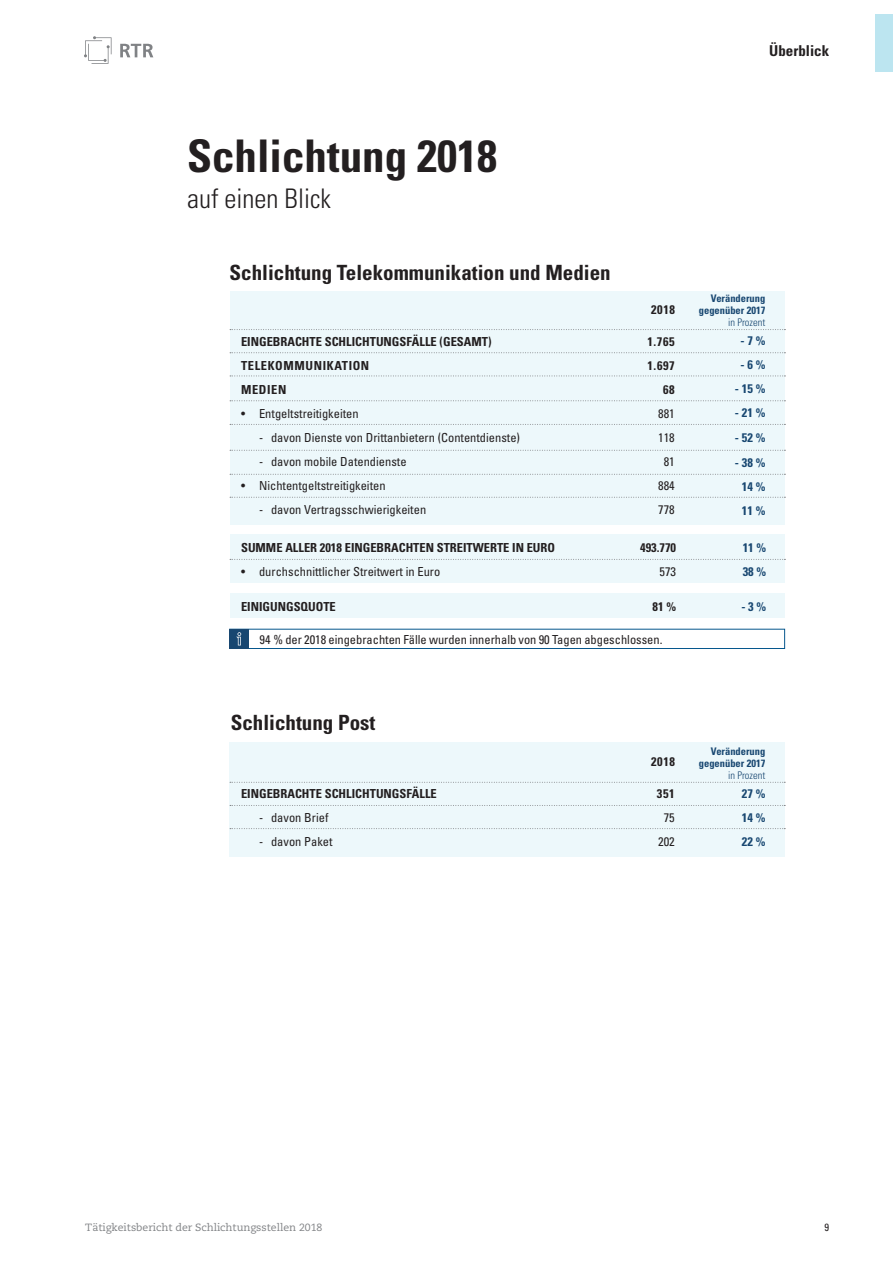
<style>
.page{position:relative;width:893px;height:1263px;background:#fff}
.page>*{position:absolute;margin:0;border:0;box-sizing:border-box;transform-origin:0 0}
.t1{font:700 condensed 45px "Univers";color:#231f20}
.H1_Subheadline{font:300 condensed 27px "Univers";color:#231f20}
.t2{font:700 condensed 21px "Univers";color:#231f20}
.t3{font:700 condensed 15px "Univers";color:#231f20}
.t4{font:condensed 12.45px "Univers";color:#231f20}
.t5{font:700 condensed 12.45px "Univers";color:#231f20}
.t6{font:700 condensed 12.45px "Univers";color:#184771}
.t7{font:700 condensed 12.45px "Univers";letter-spacing:.05em;color:#231f20}
.t8{font:700 condensed 10.5px "Univers";color:#184771}
.t9{font:10.5px "Caecilia LT Std";color:#808285}
.t10{font:300 condensed 10.5px "Univers";color:#184771}
.t11{font:condensed 10.5px "Univers";color:#231f20}
</style>
<div class="page">
<svg style="left:84px;top:36px;width:26px;height:26px"></svg>
<svg style="left:120px;top:44px;width:33px;height:13px"></svg>
<div style="left:230px;top:743px;width:555px;height:114px;background:#edf8fb"></div>
<svg style="left:230px;top:828px;width:555px;height:1px"></svg>
<svg style="left:230px;top:805px;width:555px;height:1px"></svg>
<svg style="left:230px;top:782px;width:555px;height:1px"></svg>
<div style="left:230px;top:291px;width:555px;height:234px;background:#edf8fb"></div>
<svg style="left:230px;top:400px;width:555px;height:1px"></svg>
<svg style="left:230px;top:376px;width:555px;height:1px"></svg>
<svg style="left:230px;top:352px;width:555px;height:1px"></svg>
<svg style="left:230px;top:329px;width:555px;height:1px"></svg>
<svg style="left:230px;top:424px;width:555px;height:1px"></svg>
<svg style="left:230px;top:474px;width:555px;height:1px"></svg>
<div style="left:230px;top:534px;width:555px;height:49px;background:#edf8fb"></div>
<svg style="left:230px;top:559px;width:555px;height:1px"></svg>
<div style="left:230px;top:593px;width:555px;height:24px;background:#edf8fb"></div>
<div style="left:229px;top:629px;width:556px;height:20px;border:1px solid #06578d"></div>
<div style="left:230px;top:629px;width:19px;height:19px;background:#184771"></div>
<svg style="left:236px;top:632px;width:5px;height:13px"></svg>
<svg style="left:230px;top:450px;width:555px;height:1px"></svg>
<svg style="left:230px;top:497px;width:555px;height:1px"></svg>
<div style="left:875px;top:15px;width:18px;height:57px;background:#bce5f0"></div>
<p class="t3" style="left:769px;top:42px;width:61px">Überblick</p>
<p class="t1" style="left:187px;top:128px;width:311px">Schlichtung 2018</p>
<p class="H1_Subheadline" style="left:187px;top:182px;width:145px">auf einen Blick</p>
<h2 class="t2" style="left:230px;top:259px;width:383px">Schlichtung Telekommunikation und Medien</h2>
<p class="t5" style="left:651px;top:302px;width:25px">2018</p>
<p class="t5" style="left:241px;top:334px;width:252px">EINGEBRACHTE SCHLICHTUNGSFÄLLE (GESAMT)</p>
<p class="t5" style="left:647px;top:334px;width:29px">1.765</p>
<p class="t7" style="left:241px;top:358px;width:130px">TELEKOMMUNIKATION</p>
<p class="t5" style="left:647px;top:358px;width:29px">1.697</p>
<p class="t5" style="left:241px;top:382px;width:47px">MEDIEN</p>
<p class="t5" style="left:663px;top:382px;width:13px">68</p>
<p class="t4" style="left:241px;top:406px;width:119px">• Entgeltstreitigkeiten</p>
<p class="t4" style="left:658px;top:406px;width:18px">881</p>
<p class="t4" style="left:259px;top:430px;width:262px">- davon Dienste von Drittanbietern (Contentdienste)</p>
<p class="t4" style="left:658px;top:430px;width:18px">118</p>
<p class="t4" style="left:259px;top:454px;width:149px">- davon mobile Datendienste</p>
<p class="t4" style="left:664px;top:454px;width:13px">81</p>
<p class="t4" style="left:241px;top:478px;width:146px">• Nichtentgeltstreitigkeiten</p>
<p class="t4" style="left:658px;top:478px;width:18px">884</p>
<p class="t4" style="left:259px;top:502px;width:169px">- davon Vertragsschwierigkeiten</p>
<p class="t4" style="left:658px;top:502px;width:18px">778</p>
<p class="t5" style="left:241px;top:540px;width:316px">SUMME ALLER 2018 EINGEBRACHTEN STREITWERTE IN EURO</p>
<p class="t5" style="left:640px;top:540px;width:37px">493.770</p>
<p class="t4" style="left:241px;top:564px;width:201px">• durchschnittlicher Streitwert in Euro</p>
<p class="t4" style="left:659px;top:564px;width:18px">573</p>
<p class="t8" style="left:711px;top:292px;width:56px">Veränderung</p>
<p class="t8" style="left:699px;top:304px;width:68px">gegenüber 2017</p>
<p class="t10" style="left:728px;top:316px;width:39px">in Prozent</p>
<p class="t6" style="left:740px;top:333px;width:26px">- 7%</p>
<p class="t6" style="left:740px;top:357px;width:26px">- 6%</p>
<p class="t6" style="left:735px;top:381px;width:32px">- 15 %</p>
<p class="t6" style="left:735px;top:405px;width:32px">- 21 %</p>
<p class="t6" style="left:735px;top:430px;width:32px">- 52 %</p>
<p class="t6" style="left:735px;top:455px;width:32px">- 38 %</p>
<p class="t6" style="left:742px;top:479px;width:25px">14 %</p>
<p class="t6" style="left:742px;top:503px;width:25px">11 %</p>
<p class="t6" style="left:743px;top:540px;width:25px">11 %</p>
<p class="t6" style="left:743px;top:564px;width:25px">38 %</p>
<p class="t5" style="left:241px;top:599px;width:96px">EINIGUNGSQUOTE</p>
<p class="t5" style="left:653px;top:599px;width:25px">81 %</p>
<p class="t6" style="left:741px;top:599px;width:26px">- 3%</p>
<p class="t4" style="left:260px;top:631px;width:404px">94 % der 2018 eingebrachten Fälle wurden innerhalb von 90 Tagen abgeschlossen.</p>
<h2 class="t2" style="left:231px;top:709px;width:146px">Schlichtung Post</h2>
<p class="t5" style="left:651px;top:754px;width:25px">2018</p>
<p class="t5" style="left:241px;top:786px;width:197px">EINGEBRACHTE SCHLICHTUNGSFÄLLE</p>
<p class="t5" style="left:657px;top:786px;width:19px">351</p>
<p class="t4" style="left:259px;top:810px;width:71px">- davon Brief</p>
<p class="t4" style="left:664px;top:810px;width:13px">75</p>
<p class="t4" style="left:259px;top:834px;width:75px">- davon Paket</p>
<p class="t4" style="left:658px;top:834px;width:18px">202</p>
<p class="t8" style="left:711px;top:745px;width:56px">Veränderung</p>
<p class="t8" style="left:699px;top:757px;width:68px">gegenüber 2017</p>
<p class="t10" style="left:728px;top:769px;width:39px">in Prozent</p>
<p class="t6" style="left:742px;top:786px;width:25px">27 %</p>
<p class="t6" style="left:742px;top:810px;width:25px">14 %</p>
<p class="t6" style="left:742px;top:834px;width:25px">22 %</p>
<p class="t9" style="left:85px;top:1221px;width:239px">Tätigkeitsbericht der Schlichtungsstellen 2018</p>
<p class="t11" style="left:824px;top:1220px;width:6px">9</p>
</div>
